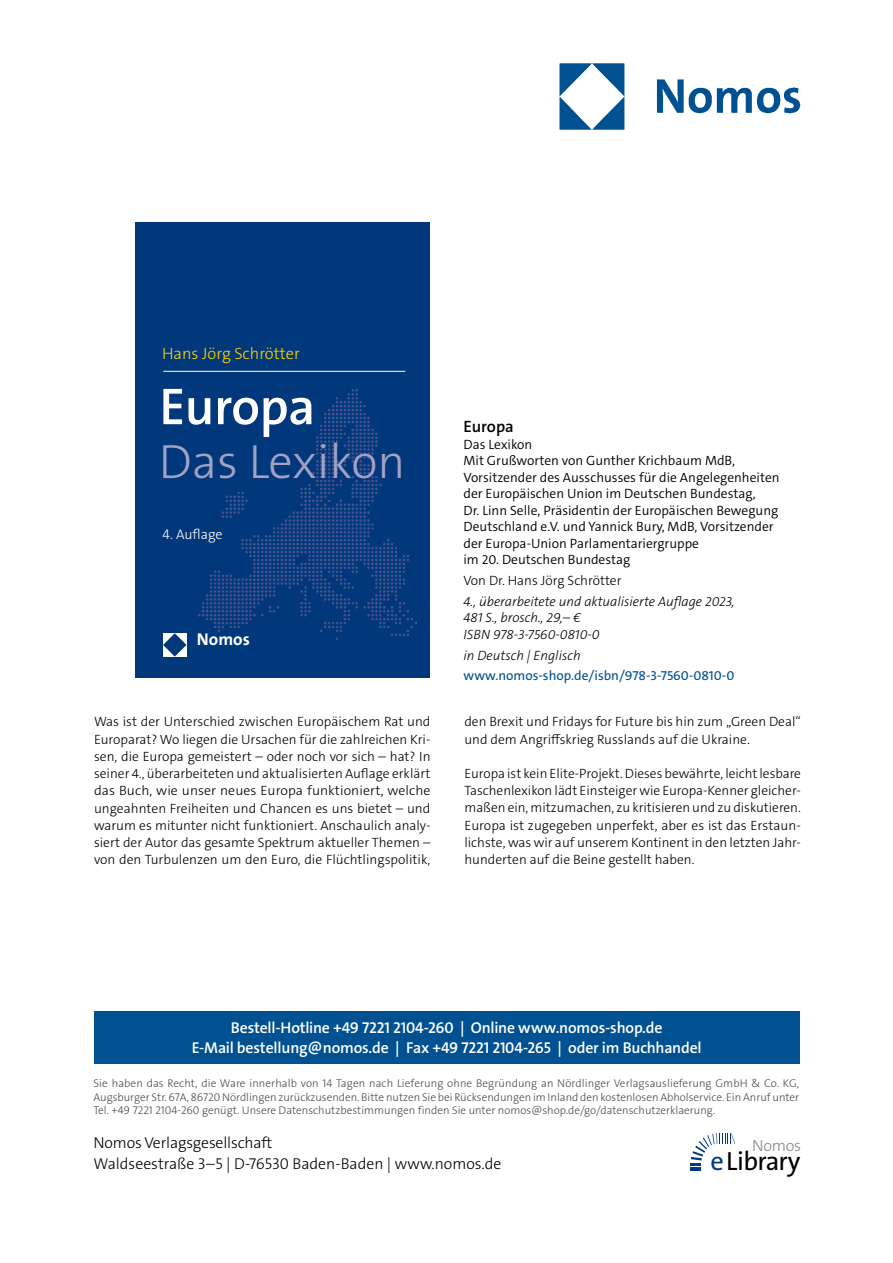
<style>
.page{position:relative;width:893px;height:1263px;background:#fff}
.page>*{position:absolute;margin:0;border:0;box-sizing:border-box;transform-origin:0 0}
.t1{font:600 52.35px "The Sans Os F";letter-spacing:-.01em;color:#fff}
.t2{font:300 48.45px "The Sans Os F";color:#a4a2c4}
.t3{font:26.4px "The Sans Os F";letter-spacing:-.03em;color:#000}
.t4{font:700 17.1px "The Sans Os F";color:#fff}
.t5{font:600 16.5px "The Sans C5";color:#000}
.t6{font:300 16.35px "The Sans Os F";color:#ffd300}
.t7{font:300 16.2px "The Sans Os F";letter-spacing:-.02em;color:#87888a}
.t8{font:600 15.75px/21px "The Sans Os F";letter-spacing:-.01em;color:#fff;text-align:center}
.t9{font:300 15.75px/21px "The Sans Os F";color:#000}
.t10{font:300 14.1px "The Sans Os F";color:#fff}
.t11{font:300 13.5px/17.2px "The Sans C5";color:#000;text-align:justify}
.t12{font:300 13.5px/16.5px "The Sans C5";color:#000}
.t13{font:italic 300 13.5px/16.5px "The Sans C5";color:#000}
.t14{font:13.5px "The Sans C5";color:#005192}
.t15{font:300 11.25px/13.5px "The Sans Os F";color:#4b4b4d;text-align:justify}
.s1{color:#003882}
</style>
<div class="page">
<img style="left:559px;top:63px;width:242px;height:67px">
<div style="left:94px;top:1011px;width:705px;height:52px;background:#005192"></div>
<svg style="left:690px;top:1133px;width:45px;height:38px"></svg>
<div style="left:135px;top:223px;width:295px;height:454px;background:#00387b"></div>
<svg style="left:163px;top:633px;width:23px;height:24px"></svg>
<hr style="left:163px;top:371px;width:242px;height:1px;background:#fff">
<img style="left:198px;top:389px;width:219px;height:250px">
<p class="t6" style="left:162px;top:343px;width:139px">Hans Jörg Schrötter</p>
<h1 class="t1" style="left:159px;top:373px;width:158px">Europa</h1>
<h2 class="t2" style="left:159px;top:430px;width:248px">Das Lexikon</h2>
<p class="t10" style="left:163px;top:525px;width:62px">4. Auflage</p>
<p class="t4" style="left:197px;top:628px;width:54px">Nomos</p>
<p class="t5" style="left:463px;top:416px;width:52px">Europa</p>
<p class="t12" style="left:463px;top:436px;width:318px">Das Lexikon<br>Mit Grußworten von Gunther Krichbaum MdB, Vorsitzender des Ausschusses für die Angelegenheiten der Europäischen Union im Deutschen Bundestag,<br>Dr. Linn Selle, Präsidentin der Europäischen Bewegung Deutschland e.V. und Yannick Bury, MdB, Vorsitzender der Europa-Union Parlamentariergruppe<br>im 20. Deutschen Bundestag</p>
<p class="t11" style="left:463px;top:572px;width:160px">Von Dr. Hans Jörg Schrötter</p>
<p class="t13" style="left:463px;top:593px;width:273px">4., überarbeitete und aktualisierte Auflage 2023,<br>481 S., brosch., 29,– €<br>ISBN 978-3-7560-0810-0</p>
<p class="t13" style="left:463px;top:647px;width:119px">in Deutsch | Englisch</p>
<p class="t14" style="left:463px;top:667px;width:272px">www.nomos-shop.de/isbn/978-3-7560-0810-0</p>
<p class="t11" style="left:94px;top:713px;width:338px">Was ist der Unterschied zwischen Europäischem Rat und Europarat? Wo liegen die Ursachen für die zahlreichen Kri&shy;sen, die Europa gemeistert – oder noch vor sich – hat? In seiner 4., überarbeiteten und aktualisierten Auflage erklärt das Buch, wie unser neues Europa funktioniert, welche ungeahnten Freiheiten und Chancen es uns bietet – und warum es mitunter nicht funktioniert. Anschaulich analy&shy;siert der Autor das gesamte Spektrum aktueller Themen – von den Turbulenzen um den Euro, die Flüchtlingspolitik,</p>
<p class="t11" style="left:464px;top:713px;width:338px">den Brexit und Fridays for Future bis hin zum „Green Deal“ und dem Angriffskrieg Russlands auf die Ukraine.</p>
<p class="t11" style="left:464px;top:765px;width:338px">Europa ist kein Elite-Projekt. Dieses bewährte, leicht lesbare Taschenlexikon lädt Einsteiger wie Europa-Kenner gleicher&shy;maßen ein, mitzumachen, zu kritisieren und zu diskutieren.<br>Europa ist zugegeben unperfekt, aber es ist das Erstaun&shy;lichste, was wir auf unserem Kontinent in den letzten Jahr&shy;hunderten auf die Beine gestellt haben.</p>
<p class="t8" style="left:192px;top:1017px;width:511px">Bestell-Hotline +49 7221 2104-260 | Online www.nomos-shop.de<br>E-Mail bestellung@nomos.de | Fax +49 7221 2104-265 | oder im Buchhandel</p>
<p class="t15" style="left:94px;top:1077px;width:707px">Sie haben das Recht, die Ware innerhalb von 14 Tagen nach Lieferung ohne Begründung an Nördlinger Verlagsauslieferung GmbH &amp; Co. KG, Augsburger Str. 67A, 86720 Nördlingen zurückzusenden. Bitte nutzen Sie bei Rücksendungen im Inland den kostenlosen Abholservice. Ein Anruf unter Tel. +49 7221 2104-260 genügt. Unsere Datenschutzbestimmungen finden Sie unter nomos@shop.de/go/datenschutzerklaerung.</p>
<p class="t9" style="left:94px;top:1133px;width:409px">Nomos Verlagsgesellschaft<br>Waldseestraße 3–5 | D-76530 Baden-Baden | www.nomos.de</p>
<p class="t7" style="left:752px;top:1135px;width:51px">Nomos</p>
<h3 class="t3" style="left:710px;top:1151px;width:91px"><span class="s1">e</span>Library</h3>
</div>
